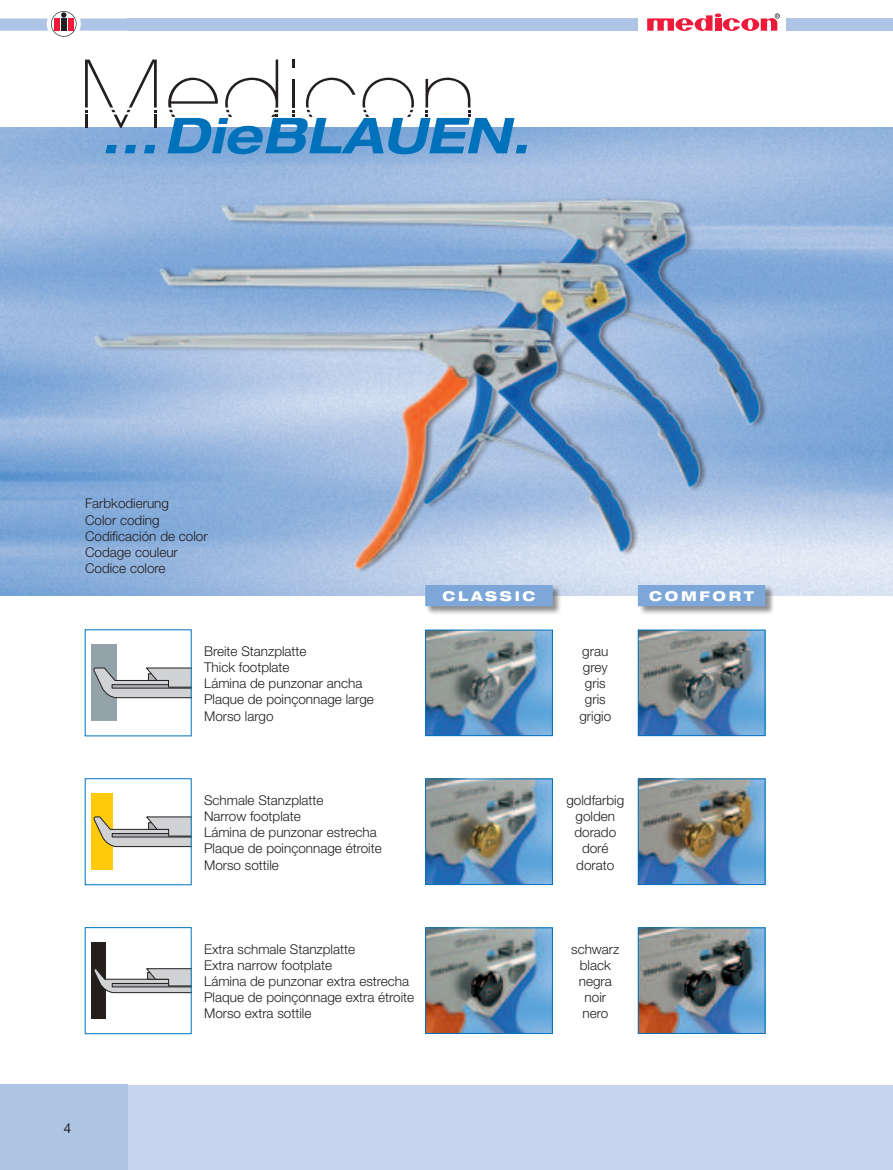
<style>
.page{position:relative;width:893px;height:1170px;background:#fff}
.page>*{position:absolute;margin:0;border:0;box-sizing:border-box;transform-origin:0 0}
.t1{font:300 13.5px/16.2px "Helvetica Neue";color:#231f20}
.t2{font:800 expanded 13.5px "Helvetica Neue";letter-spacing:.2em;color:#fff}
.t3{font:13.5px "Helvetica Neue";color:#231f20}
</style>
<div class="page">
<img style="left:0;top:128px;width:893px;height:467px">
<div style="left:128px;top:1084px;width:765px;height:85px;background:#c6d5ed"></div>
<div style="left:0;top:1084px;width:128px;height:85px;background:#adc4e5"></div>
<div style="left:91px;top:644px;width:26px;height:77px;background:#94a2aa"></div>
<div style="left:91px;top:793px;width:22px;height:77px;background:#feca0a"></div>
<div style="left:91px;top:942px;width:15px;height:76px;background:#251f1c"></div>
<svg style="left:647px;top:13px;width:133px;height:18px"></svg>
<div style="left:128px;top:18px;width:510px;height:13px;background:#adc4e5"></div>
<div style="left:787px;top:18px;width:106px;height:13px;background:#adc4e5"></div>
<svg style="left:0;top:11px;width:128px;height:26px"></svg>
<svg style="left:85px;top:60px;width:72px;height:68px"></svg>
<hr style="left:85px;top:114px;width:3px;height:14px;background:#231f20">
<svg style="left:168px;top:60px;width:359px;height:94px"></svg>
<svg style="left:105px;top:145px;width:12px;height:8px"></svg>
<svg style="left:125px;top:145px;width:11px;height:8px"></svg>
<svg style="left:144px;top:145px;width:11px;height:8px"></svg>
<img style="left:170px;top:149px;width:638px;height:317px">
<svg style="left:93px;top:667px;width:96px;height:31px"></svg>
<svg style="left:94px;top:968px;width:95px;height:25px"></svg>
<svg style="left:94px;top:816px;width:95px;height:31px"></svg>
<img style="left:106px;top:213px;width:638px;height:317px">
<img style="left:43px;top:282px;width:637px;height:312px">
<div style="left:425px;top:584px;width:349px;height:31px;background:#231f20;opacity:.5"></div>
<svg style="left:425px;top:585px;width:340px;height:21px;background:#95b7de"></svg>
<img style="left:427px;top:631px;width:124px;height:103px">
<div style="left:425px;top:629px;width:128px;height:107px;border:1px solid #0072bc"></div>
<img style="left:427px;top:780px;width:124px;height:102px">
<div style="left:425px;top:778px;width:128px;height:106px;border:1px solid #0072bc"></div>
<img style="left:427px;top:929px;width:124px;height:102px">
<div style="left:425px;top:927px;width:128px;height:106px;border:1px solid #0072bc"></div>
<img style="left:640px;top:631px;width:123px;height:103px">
<div style="left:638px;top:629px;width:127px;height:107px;border:1px solid #0072bc"></div>
<img style="left:640px;top:780px;width:123px;height:102px">
<div style="left:638px;top:778px;width:127px;height:106px;border:1px solid #0072bc"></div>
<img style="left:640px;top:929px;width:123px;height:102px">
<div style="left:638px;top:927px;width:127px;height:106px;border:1px solid #0072bc"></div>
<p class="t1" style="left:85px;top:495px;width:124px">Farbkodierung<br>Color coding<br>Codificación de color<br>Codage couleur<br>Codice colore</p>
<p class="t1" style="left:204px;top:643px;width:171px">Breite Stanzplatte<br>Thick footplate<br>Lámina de punzonar ancha<br>Plaque de poinçonnage large<br>Morso largo</p>
<p class="t1" style="left:204px;top:791px;width:179px">Schmale Stanzplatte<br>Narrow footplate<br>Lámina de punzonar estrecha<br>Plaque de poinçonnage étroite<br>Morso sottile</p>
<p class="t2" style="left:442px;top:588px;width:95px">CLASSIC</p>
<p class="t2" style="left:649px;top:588px;width:106px">COMFORT</p>
<p class="t1" style="left:579px;top:643px;width:33px;text-align:center">grau grey gris gris grigio</p>
<p class="t1" style="left:566px;top:791px;width:59px;text-align:center">goldfarbig golden dorado doré dorato</p>
<p class="t1" style="left:204px;top:940px;width:212px">Extra schmale Stanzplatte<br>Extra narrow footplate<br>Lámina de punzonar extra estrecha<br>Plaque de poinçonnage extra étroite<br>Morso extra sottile</p>
<p class="t1" style="left:571px;top:940px;width:50px;text-align:center">schwarz black negra noir nero</p>
<p class="t3" style="left:64px;top:1122px;width:9px">4</p>
</div>
